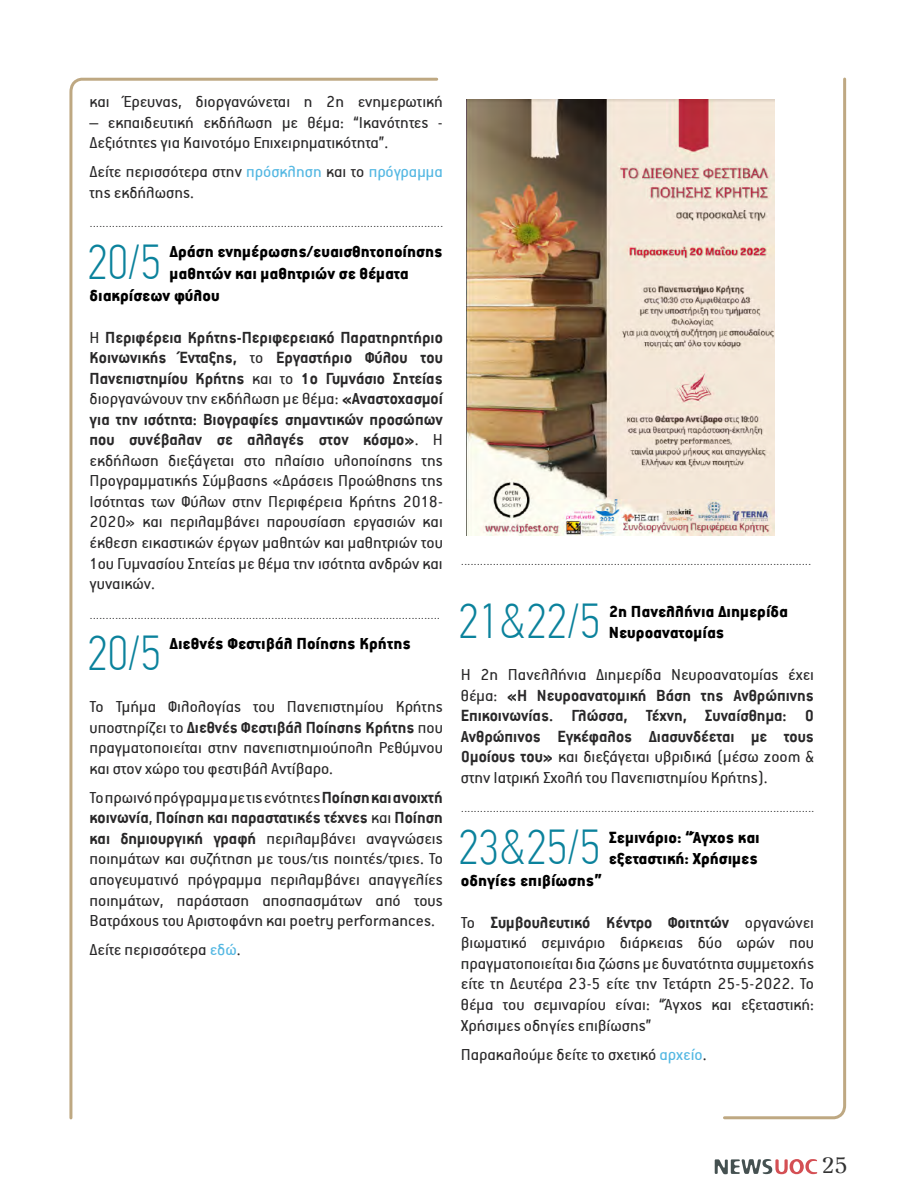
<style>
.page{position:relative;width:900px;height:1200px;background:#fff}
.page>*{position:absolute;margin:0;border:0;box-sizing:border-box;transform-origin:0 0}
.t1{font:100 condensed 49.05px "PF Din Text";color:#0b829c}
.t2{font:21px "Apollonia";color:#333}
.t3{font:18px/20.5px "PF Premier Text";color:#292829;text-align:justify}
.t4{font:100 18px "PF Premier Text";color:#292829}
.t5{font:700 18px/20.5px "PF Premier Text";color:#292829;text-align:justify}
.t6{font:900 18px/21.6px "PF Premier Text";color:#000}
.s1{color:#53b7e2}
.s2{font-weight:700}
.s3{font-weight:400}
</style>
<div class="page">
<svg style="left:715px;top:1159px;width:102px;height:15px"></svg>
<svg style="left:69px;top:77px;width:370px;height:1043px"></svg>
<svg style="left:721px;top:77px;width:126px;height:1043px"></svg>
<img style="left:467px;top:100px;width:307px;height:435px">
<p class="t3" style="left:90px;top:92px;width:355px">και Έρευνας, διοργανώνεται η 2η ενημερωτική</p>
<p class="t3" style="left:90px;top:112px;width:355px">– εκπαιδευτική εκδήλωση με θέμα: “Ικανότητες -<br>Δεξιότητες για Καινοτόμο Επιχειρηματικότητα”.</p>
<p class="t3" style="left:90px;top:162px;width:355px">Δείτε περισσότερα στην <span class="s1">πρόσκληση</span> και το <span class="s1">πρόγραμμα </span>της εκδήλωσης.</p>
<p class="t4" style="left:90px;top:213px;width:355px">...............................................................................................................</p>
<h1 class="t1" style="left:87px;top:234px;width:75px">20/5</h1>
<p class="t6" style="left:170px;top:241px;width:275px">Δράση ενημέρωσης/ευαισθητοποίησης</p>
<p class="t6" style="left:170px;top:263px;width:241px">μαθητών και μαθητριών σε θέματα</p>
<p class="t6" style="left:90px;top:284px;width:132px">διακρίσεων φύλου</p>
<p class="t3" style="left:90px;top:327px;width:355px">Η <span class="s2">Περιφέρεια Κρήτης-Περιφερειακό Παρατηρητήριο Κοινωνικής Ένταξης,</span> το <span class="s2">Εργαστήριο Φύλου του Πανεπιστημίου Κρήτης</span> και το <span class="s2">1ο Γυμνάσιο Σητείας </span>διοργανώνουν την εκδήλωση με θέμα: <span class="s2">«Αναστοχασμοί για την ισότητα: Βιογραφίες σημαντικών προσώπων που συνέβαλαν σε αλλαγές στον κόσμο»</span>. Η εκδήλωση διεξάγεται στο πλαίσιο υλοποίησης της Προγραμματικής Σύμβασης «Δράσεις Προώθησης της Ισότητας των Φύλων στην Περιφέρεια Κρήτης 2018- 2020» και περιλαμβάνει παρουσίαση εργασιών και έκθεση εικαστικών έργων μαθητών και μαθητριών του 1ου Γυμνασίου Σητείας με θέμα την ισότητα ανδρών και γυναικών.</p>
<p class="t4" style="left:90px;top:604px;width:352px">..............................................................................................................</p>
<h1 class="t1" style="left:87px;top:625px;width:75px">20/5</h1>
<p class="t6" style="left:170px;top:632px;width:243px">Διεθνές Φεστιβάλ Ποίησης Κρήτης</p>
<p class="t3" style="left:90px;top:697px;width:355px">Το Τμήμα Φιλολογίας του Πανεπιστημίου Κρήτης υποστηρίζει το <span class="s2">Διεθνές Φεστιβάλ Ποίησης Κρήτης</span> που πραγματοποιείται στην πανεπιστημιούπολη Ρεθύμνου και στον χώρο του φεστιβάλ Αντίβαρο.</p>
<p class="t3" style="left:90px;top:787px;width:355px">Το πρωινό πρόγραμμα με τις ενότητες <span class="s2">Ποίηση και ανοιχτή κοινωνία</span>, <span class="s2">Ποίηση και παραστατικές τέχνες</span> και <span class="s2">Ποίηση και δημιουργική γραφή</span> περιλαμβάνει αναγνώσεις ποιημάτων και συζήτηση με τους/τις ποιητές/τριες. Το απογευματινό πρόγραμμα περιλαμβάνει απαγγελίες ποιημάτων, παράσταση αποσπασμάτων από τους Βατράχους του Αριστοφάνη και poetry performances.</p>
<p class="t3" style="left:90px;top:939px;width:153px">Δείτε περισσότερα <span class="s1">εδώ</span>.</p>
<p class="t4" style="left:461px;top:551px;width:352px">..............................................................................................................</p>
<h1 class="t1" style="left:459px;top:593px;width:143px">21&amp;22/5</h1>
<p class="t6" style="left:609px;top:600px;width:181px">2η Πανελλήνια Διημερίδα<br>Νευροανατομίας</p>
<p class="t5" style="left:461px;top:665px;width:355px"><span class="s3">Η 2η Πανελλήνια Διημερίδα Νευροανατομίας έχει θέμα:</span> «Η Νευροανατομική Βάση της Ανθρώπινης Επικοινωνίας. Γλώσσα, Τέχνη, Συναίσθημα: Ο Ανθρώπινος Εγκέφαλος Διασυνδέεται με τους Ομοίους του» <span class="s3">και διεξάγεται υβριδικά (μέσω zoom &amp; στην Ιατρική Σχολή του Πανεπιστημίου Κρήτης).</span></p>
<p class="t4" style="left:461px;top:798px;width:355px">...............................................................................................................</p>
<h1 class="t1" style="left:459px;top:819px;width:143px">23&amp;25/5</h1>
<p class="t6" style="left:609px;top:826px;width:152px">Σεμινάριο: “Άγχος και εξεταστική: Χρήσιμες</p>
<p class="t6" style="left:461px;top:869px;width:143px">οδηγίες επιβίωσης”</p>
<p class="t3" style="left:461px;top:912px;width:355px">Το <span class="s2">Συμβουλευτικό Κέντρο Φοιτητών</span> οργανώνει βιωματικό σεμινάριο διάρκειας δύο ωρών που πραγματοποιείται δια ζώσης με δυνατότητα συμμετοχής είτε τη Δευτέρα 23-5 είτε την Τετάρτη 25-5-2022. Το θέμα του σεμιναρίου είναι: “Άγχος και εξεταστική:<br>Χρήσιμες οδηγίες επιβίωσης”</p>
<p class="t3" style="left:461px;top:1044px;width:247px">Παρακαλούμε δείτε το σχετικό <span class="s1">αρχείο</span>.</p>
<p class="t2" style="left:821px;top:1154px;width:28px">25</p>
</div>
